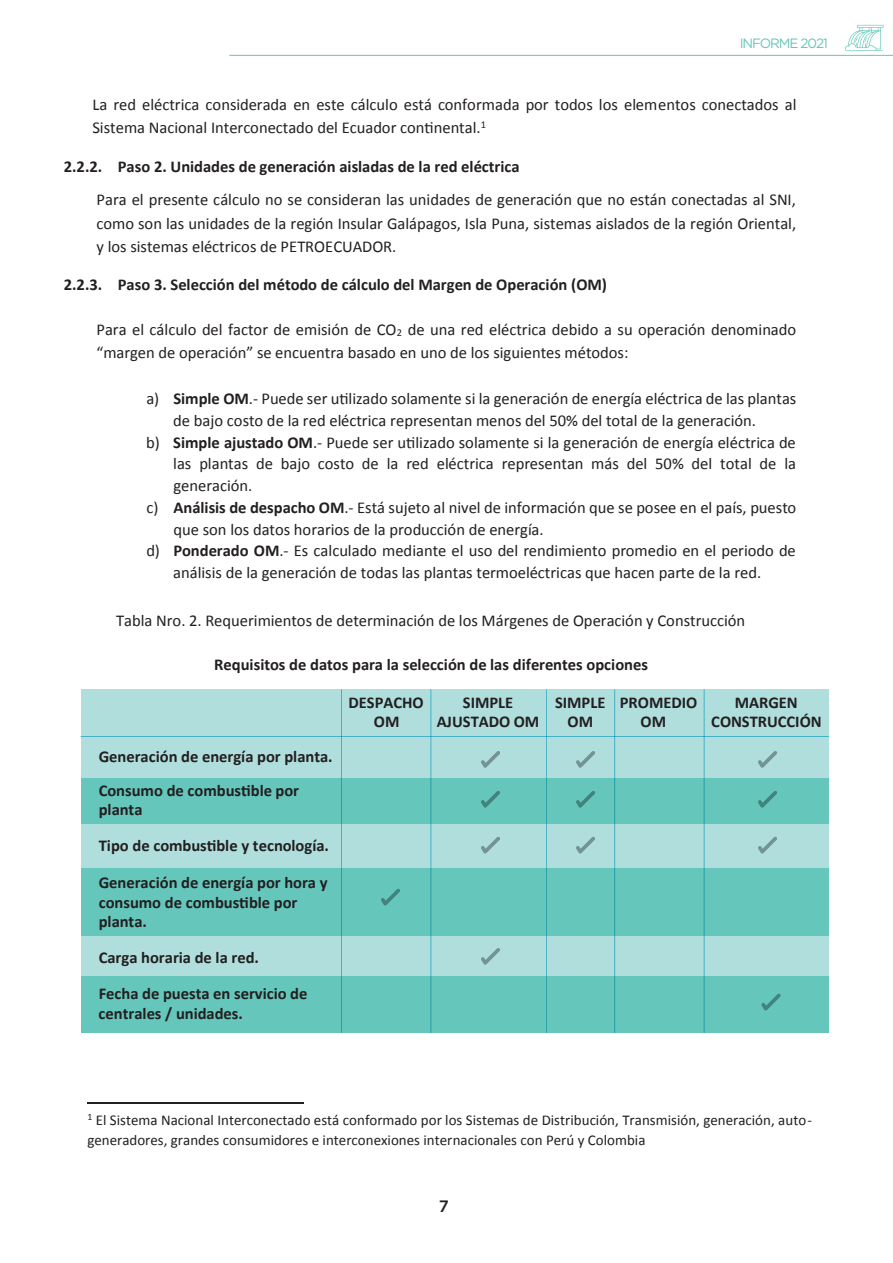
<style>
.page{position:relative;width:893px;height:1263px;background:#fff}
.page>*{position:absolute;margin:0;border:0;box-sizing:border-box;transform-origin:0 0}
.t1{font:16.5px/23.2px "Calibri";color:#231f20}
.t2{font:700 16.5px/18.8px "Calibri";color:#231f20}
.t3{font:500 16.5px "Gotham";color:#231f20}
.t4{font:15px/19.6px "Calibri";color:#231f20}
.t5{font:13.5px "Gotham";letter-spacing:-.08em;color:#65c6bb}
.s1{font-weight:700}
</style>
<div class="page">
<hr style="left:230px;top:55px;width:663px;height:1px;background:#65c6bb">
<svg style="left:845px;top:25px;width:38px;height:26px"></svg>
<div style="left:81px;top:690px;width:748px;height:338px;background:#afdedd"></div>
<div style="left:81px;top:778px;width:748px;height:46px;background:#65c6bb"></div>
<div style="left:81px;top:868px;width:748px;height:67px;background:#65c6bb"></div>
<div style="left:81px;top:976px;width:748px;height:56px;background:#65c6bb"></div>
<hr style="left:87px;top:1102px;width:216px;height:1px;background:#231f20">
<hr style="left:341px;top:690px;width:1px;height:342px;background:#67cce4">
<hr style="left:430px;top:690px;width:1px;height:342px;background:#67cce4">
<hr style="left:546px;top:690px;width:1px;height:342px;background:#67cce4">
<hr style="left:614px;top:690px;width:1px;height:342px;background:#67cce4">
<hr style="left:704px;top:690px;width:1px;height:342px;background:#67cce4">
<hr style="left:81px;top:736px;width:748px;height:1px;background:#67cce4">
<svg style="left:381px;top:889px;width:19px;height:16px"></svg>
<svg style="left:481px;top:751px;width:19px;height:17px"></svg>
<svg style="left:481px;top:791px;width:19px;height:17px"></svg>
<svg style="left:481px;top:837px;width:19px;height:16px"></svg>
<svg style="left:576px;top:751px;width:19px;height:17px"></svg>
<svg style="left:576px;top:791px;width:19px;height:17px"></svg>
<svg style="left:576px;top:837px;width:19px;height:16px"></svg>
<svg style="left:758px;top:751px;width:19px;height:17px"></svg>
<svg style="left:758px;top:791px;width:19px;height:17px"></svg>
<svg style="left:758px;top:837px;width:19px;height:16px"></svg>
<svg style="left:481px;top:948px;width:19px;height:17px"></svg>
<svg style="left:761px;top:994px;width:20px;height:16px"></svg>
<p class="t5" style="left:740px;top:35px;width:90px">INFORME 2021</p>
<p class="t1" style="left:92px;top:93px;width:706px">La red eléctrica considerada en este cálculo está conformada por todos los elementos conectados al<br>Sistema Nacional Interconectado del Ecuador continental.<sup>1</sup></p>
<p class="t2" style="left:64px;top:157px;width:457px">2.2.2. Paso 2. Unidades de generación aisladas de la red eléctrica</p>
<p class="t1" style="left:96px;top:188px;width:701px;text-align:justify">Para el presente cálculo no se consideran las unidades de generación que no están conectadas al SNI, como son las unidades de la región Insular Galápagos, Isla Puna, sistemas aislados de la región Oriental, y los sistemas eléctricos de PETROECUADOR.</p>
<p class="t2" style="left:64px;top:275px;width:545px">2.2.3. Paso 3. Selección del método de cálculo del Margen de Operación (OM)</p>
<p class="t1" style="left:96px;top:318px;width:701px">Para el cálculo del factor de emisión de CO<sub>2</sub> de una red eléctrica debido a su operación denominado “margen de operación” se encuentra basado en uno de los siguientes métodos:</p>
<p class="t1" style="left:146px;top:387px;width:651px">a) <span class="s1">Simple OM</span>.- Puede ser utilizado solamente si la generación de energía eléctrica de las plantas</p>
<p class="t1" style="left:173px;top:409px;width:584px">de bajo costo de la red eléctrica representan menos del 50% del total de la generación.</p>
<p class="t1" style="left:146px;top:431px;width:651px">b) <span class="s1">Simple ajustado OM</span>.- Puede ser utilizado solamente si la generación de energía eléctrica de</p>
<p class="t1" style="left:173px;top:452px;width:624px">las plantas de bajo costo de la red eléctrica representan más del 50% del total de la</p>
<p class="t1" style="left:173px;top:474px;width:81px">generación.</p>
<p class="t1" style="left:146px;top:496px;width:651px">c) <span class="s1">Análisis de despacho OM</span>.- Está sujeto al nivel de información que se posee en el país, puesto</p>
<p class="t1" style="left:173px;top:518px;width:372px">que son los datos horarios de la producción de energía.</p>
<p class="t1" style="left:146px;top:539px;width:651px">d) <span class="s1">Ponderado OM</span>.- Es calculado mediante el uso del rendimiento promedio en el periodo de</p>
<p class="t1" style="left:173px;top:561px;width:589px">análisis de la generación de todas las plantas termoeléctricas que hacen parte de la red.</p>
<p class="t1" style="left:116px;top:609px;width:631px">Tabla Nro. 2. Requerimientos de determinación de los Márgenes de Operación y Construcción</p>
<p class="t2" style="left:214px;top:655px;width:435px">Requisitos de datos para la selección de las diferentes opciones</p>
<p class="t2" style="left:99px;top:740px;width:235px;line-height:33.9px">Generación de energía por planta.<br>Consumo de combustible por</p>
<p class="t2" style="left:99px;top:792px;width:232px;line-height:35.5px">planta<br>Tipo de combustible y tecnología.</p>
<p class="t2" style="left:99px;top:872px;width:230px;line-height:20.2px">Generación de energía por hora y consumo de combustible por</p>
<p class="t2" style="left:99px;top:903px;width:162px;line-height:36.3px">planta.<br>Carga horaria de la red.</p>
<p class="t2" style="left:99px;top:983px;width:210px;line-height:20.2px">Fecha de puesta en servicio de centrales / unidades.</p>
<p class="t2" style="left:348px;top:694px;width:77px;text-align:center">DESPACHO<br>OM</p>
<p class="t2" style="left:437px;top:694px;width:104px;text-align:center">SIMPLE<br>AJUSTADO OM</p>
<p class="t2" style="left:555px;top:694px;width:52px;text-align:center">SIMPLE<br>OM</p>
<p class="t2" style="left:641px;top:694px;width:58px;text-indent:-21px">PROMEDIO<br>OM</p>
<p class="t2" style="left:711px;top:694px;width:112px;text-align:center">MARGEN<br>CONSTRUCCIÓN</p>
<p class="t4" style="left:87px;top:1110px;width:726px"><sup>1</sup> El Sistema Nacional Interconectado está conformado por los Sistemas de Distribución, Transmisión, generación, auto&shy;generadores, grandes consumidores e interconexiones internacionales con Perú y Colombia</p>
<p class="t3" style="left:439px;top:1195px;width:12px">7</p>
</div>
